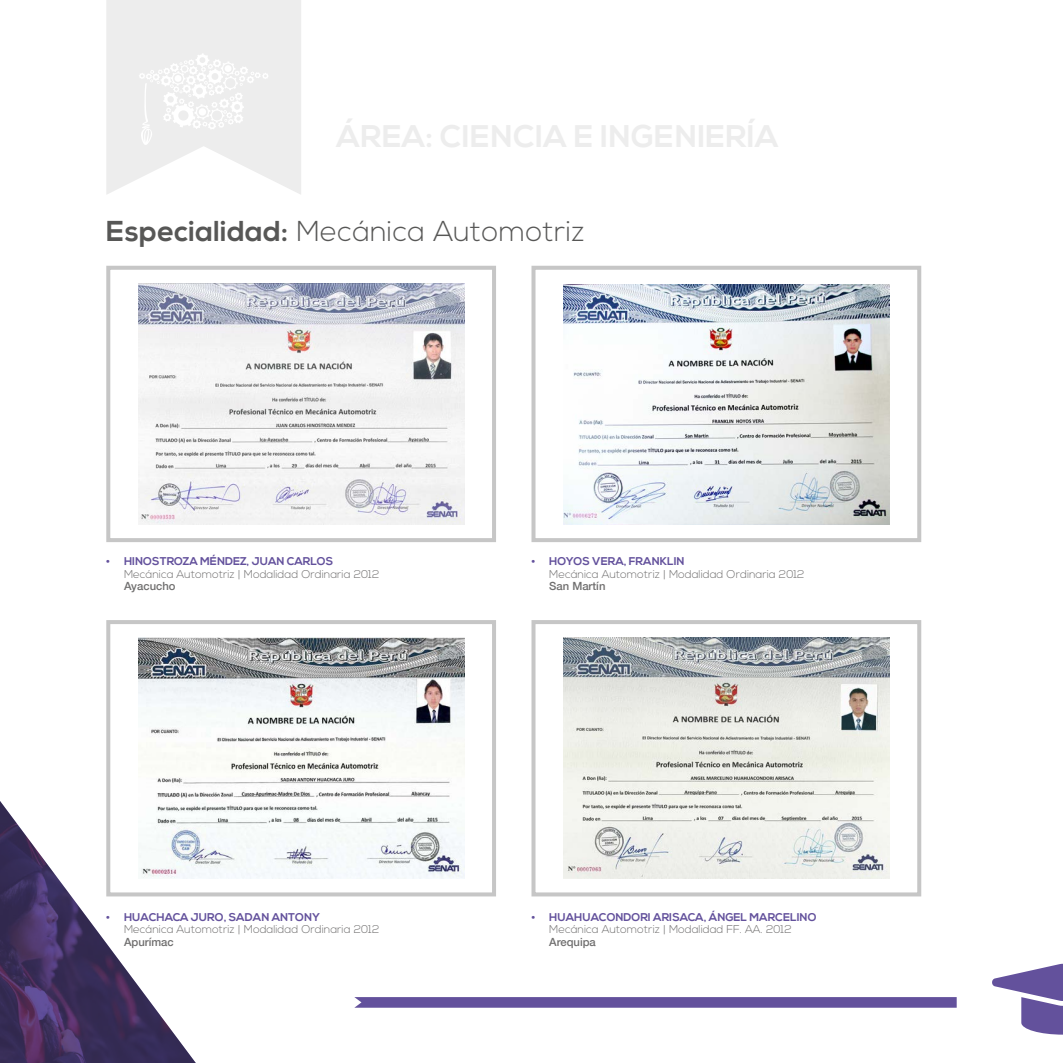
<style>
.page{position:relative;width:1063px;height:1063px;background:#fff}
.page>*{position:absolute;margin:0;border:0;box-sizing:border-box;transform-origin:0 0}
.t1{font:300 28.75px "Nexa";letter-spacing:.01em;color:#575756}
.t2{font:300 11.25px "Nexa";color:#706f6f}
.t3{font:700 11.25px "Nexa";color:#63519c}
.t4{font:500 11.25px "Helvetica 65";color:#706f6f}
.s1{font-weight:700}
</style>
<div class="page">
<svg style="left:106px;top:0;width:195px;height:194px"></svg>
<div style="left:225px;top:65px;width:6px;height:7px;background:#fff;border-radius:50%"></div>
<svg style="left:992px;top:964px;width:71px;height:71px"></svg>
<svg style="left:354px;top:997px;width:603px;height:11px;background:#69579f"></svg>
<div style="left:531px;top:266px;width:390px;height:276px;background:#fff;border:4px solid #c6c6c6"></div>
<div style="left:106px;top:266px;width:390px;height:276px;background:#fff;border:4px solid #c6c6c6"></div>
<img style="left:138px;top:284px;width:326px;height:240px">
<img style="left:563px;top:284px;width:326px;height:240px">
<div style="left:531px;top:620px;width:390px;height:276px;background:#fff;border:4px solid #c6c6c6"></div>
<div style="left:106px;top:620px;width:390px;height:276px;background:#fff;border:4px solid #c6c6c6"></div>
<img style="left:138px;top:638px;width:326px;height:241px">
<img style="left:563px;top:638px;width:326px;height:241px">
<img style="left:0;top:801px;width:196px;height:262px">
<h1 class="t1" style="left:106px;top:215px;width:480px"><span class="s1">Especialidad:</span> Mecánica Automotriz</h1>
<p class="t3" style="left:106px;top:555px;width:229px">• HINOSTROZA MÉNDEZ, JUAN CARLOS</p>
<p class="t2" style="left:124px;top:567px;width:257px">Mecánica Automotriz | Modalidad Ordinaria 2012</p>
<p class="t4" style="left:124px;top:579px;width:53px">Ayacucho</p>
<p class="t3" style="left:106px;top:910px;width:215px">• HUACHACA JURO, SADAN ANTONY</p>
<p class="t2" style="left:124px;top:923px;width:257px">Mecánica Automotriz | Modalidad Ordinaria 2012</p>
<p class="t4" style="left:124px;top:935px;width:51px">Apurímac</p>
<p class="t3" style="left:531px;top:555px;width:155px">• HOYOS VERA, FRANKLIN</p>
<p class="t2" style="left:549px;top:567px;width:257px">Mecánica Automotriz | Modalidad Ordinaria 2012</p>
<p class="t4" style="left:549px;top:579px;width:58px">San Martín</p>
<p class="t3" style="left:531px;top:910px;width:287px">• HUAHUACONDORI ARISACA, ÁNGEL MARCELINO</p>
<p class="t2" style="left:549px;top:923px;width:244px">Mecánica Automotriz | Modalidad FF. AA. 2012</p>
<p class="t4" style="left:549px;top:935px;width:48px">Arequipa</p>
</div>
